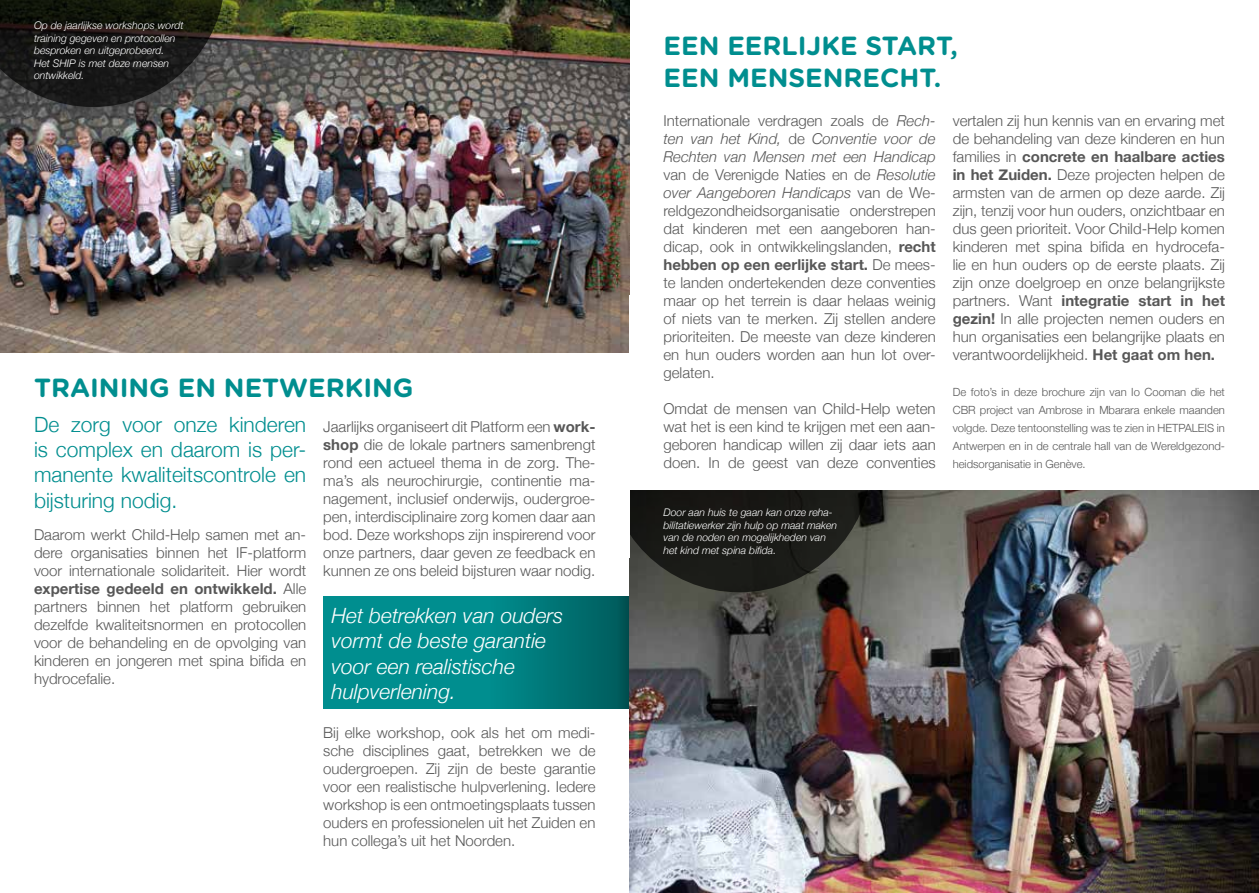
<style>
.page{position:relative;width:1259px;height:893px;background:#fff}
.page>*{position:absolute;margin:0;border:0;box-sizing:border-box;transform-origin:0 0}
.t1{font:700 26.25px/31.5px "Gotham Rounded";color:#008e8f}
.t2{font:300 21px/25.2px "Helvetica Neue";color:#008e8f;text-align:justify}
.t3{font:italic 300 21px/25.2px "Helvetica Neue";color:#fff}
.t4{font:300 15px/18px "Helvetica Neue";color:#575757;text-align:justify}
.t5{font:300 11.25px/18px "Helvetica Neue";color:#575757;text-align:justify}
.t6{font:italic 300 10.5px/12.6px "Helvetica Neue";color:#fff}
.s1{font-weight:700}
.s2{font-style:italic}
</style>
<div class="page">
<img style="left:0;top:0;width:629px;height:353px">
<svg style="left:0;top:0;width:225px;height:107px;background:#22221e"></svg>
<div style="left:323px;top:596px;width:319px;height:112px;background:#008e8f"></div>
<svg style="left:515px;top:596px;width:102px;height:112px;fill:#007172"></svg>
<div style="left:617px;top:596px;width:25px;height:112px;background:#005353"></div>
<img style="left:629px;top:490px;width:630px;height:403px">
<div style="left:607px;top:329px;width:264px;height:263px;background:#191916;border-radius:50%"></div>
<div style="left:629px;top:296px;width:255px;height:194px;background:#fff"></div>
<div style="left:600px;top:363px;width:29px;height:195px;background:#fff"></div>
<p class="t6" style="left:34px;top:18px;width:151px">Op de jaarlijkse workshops wordt training gegeven en protocollen besproken en uitgeprobeerd.<br>Het SHIP is met deze mensen ontwikkeld.</p>
<h1 class="t1" style="left:34px;top:371px;width:381px">TRAINING EN NETWERKING</h1>
<h2 class="t2" style="left:34px;top:410px;width:274px">De zorg voor onze kinderen is complex en daarom is per&shy;manente kwaliteitscontrole en bijsturing nodig.</h2>
<p class="t4" style="left:34px;top:525px;width:274px">Daarom werkt Child-Help samen met an&shy;dere organisaties binnen het IF-platform voor internationale solidariteit. Hier wordt <span class="s1">expertise gedeeld en ontwikkeld.</span> Alle partners binnen het platform gebruiken dezelfde kwaliteitsnormen en protocollen voor de behandeling en de opvolging van kinderen en jongeren met spina bifida en hydrocefalie.</p>
<p class="t4" style="left:323px;top:417px;width:274px">Jaarlijks organiseert dit Platform een <span class="s1">work&shy;shop</span> die de lokale partners samenbrengt rond een actueel thema in de zorg. The&shy;ma’s als neurochirurgie, continentie ma&shy;nagement, inclusief onderwijs, oudergroe&shy;pen, interdisciplinaire zorg komen daar aan bod. Deze workshops zijn inspirerend voor onze partners, daar geven ze feedback en kunnen ze ons beleid bijsturen waar nodig.</p>
<h2 class="t3" style="left:331px;top:602px;width:233px">Het betrekken van ouders vormt de beste garantie voor een realistische hulpverlening.</h2>
<p class="t4" style="left:323px;top:723px;width:274px">Bij elke workshop, ook als het om medi&shy;sche disciplines gaat, betrekken we de oudergroepen. Zij zijn de beste garantie voor een realistische hulpverlening. Iedere workshop is een ontmoetingsplaats tussen ouders en professionelen uit het Zuiden en hun collega’s uit het Noorden.</p>
<h1 class="t1" style="left:663px;top:29px;width:296px">EEN EERLIJKE START,<br>EEN MENSENRECHT.</h1>
<p class="t4" style="left:663px;top:111px;width:274px">Internationale verdragen zoals de <span class="s2">Rech&shy;ten van het Kind,</span> de <span class="s2">Conventie voor de Rechten van Mensen met een Handicap </span>van de Verenigde Naties en de <span class="s2">Resolutie over Aangeboren Handicaps</span> van de We&shy;reldgezondheidsorganisatie onderstrepen dat kinderen met een aangeboren han&shy;dicap, ook in ontwikkelingslanden, <span class="s1">recht hebben op een eerlijke start.</span> De mees&shy;te landen ondertekenden deze conventies maar op het terrein is daar helaas weinig of niets van te merken. Zij stellen andere prioriteiten. De meeste van deze kinderen en hun ouders worden aan hun lot over&shy;gelaten.</p>
<p class="t4" style="left:663px;top:399px;width:274px">Omdat de mensen van Child-Help weten wat het is een kind te krijgen met een aan&shy;geboren handicap willen zij daar iets aan doen. In de geest van deze conventies</p>
<p class="t4" style="left:952px;top:111px;width:274px">vertalen zij hun kennis van en ervaring met de behandeling van deze kinderen en hun families in <span class="s1">concrete en haalbare acties in het Zuiden.</span> Deze projecten helpen de armsten van de armen op deze aarde. Zij zijn, tenzij voor hun ouders, onzichtbaar en dus geen prioriteit. Voor Child-Help komen kinderen met spina bifida en hydrocefa&shy;lie en hun ouders op de eerste plaats. Zij zijn onze doelgroep en onze belangrijkste partners. Want <span class="s1">integratie start in het gezin!</span> In alle projecten nemen ouders en hun organisaties een belangrijke plaats en verantwoordelijkheid. <span class="s1">Het gaat om hen.</span></p>
<p class="t5" style="left:952px;top:382px;width:274px">De foto’s in deze brochure zijn van Io Cooman die het CBR project van Ambrose in Mbarara enkele maanden volgde. Deze tentoonstelling was te zien in HETPALEIS in Antwerpen en in de centrale hall van de Wereldgezond&shy;heidsorganisatie in Genève.</p>
<p class="t6" style="left:663px;top:505px;width:175px">Door aan huis te gaan kan onze reha&shy;bilitatiewerker zijn hulp op maat maken van de noden en mogelijkheden van het kind met spina bifida.</p>
</div>
